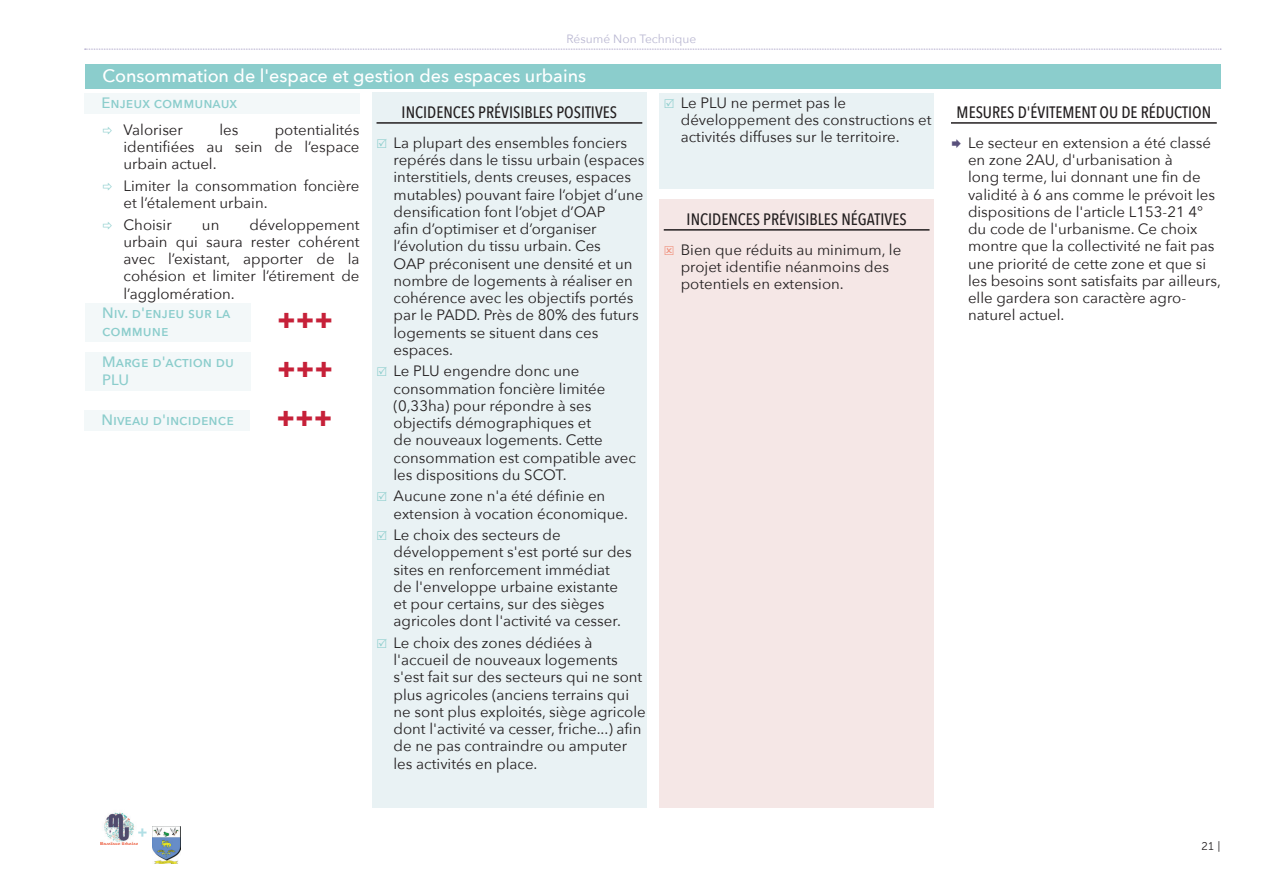
<style>
.page{position:relative;width:1263px;height:893px;background:#fff}
.page>*{position:absolute;margin:0;border:0;box-sizing:border-box;transform-origin:0 0}
.t1{font:500 18px "Avenir Next";color:#fff}
.t2{font:500 16.5px "Avenir Next Condensed";color:#231f20}
.t3{font:15px/17.2px "Avenir Next";color:#231f20}
.t4{font:500 15px/18px "Avenir Next";color:#8bcdcc}
.t5{font:700 15px "Avenir Next";color:#b1dfe5}
.t6{font:12px "Avenir Next";color:#bab8d2}
.t7{font:11.25px "Museo Sans 300";color:#231f20}
.s1{color:#f08c77}
.s2{color:#59507c}
</style>
<div class="page">
<svg style="left:85px;top:49px;width:1136px;height:1px"></svg>
<img style="left:101px;top:812px;width:36px;height:33px">
<img style="left:152px;top:826px;width:28px;height:37px">
<div style="left:86px;top:64px;width:1135px;height:24px;background:#8bcdcc"></div>
<div style="left:84px;top:93px;width:275px;height:20px;background:#f3f8f9"></div>
<div style="left:85px;top:303px;width:166px;height:38px;background:#f3f8f9"></div>
<div style="left:85px;top:352px;width:166px;height:38px;background:#f3f8f9"></div>
<div style="left:84px;top:410px;width:166px;height:21px;background:#f3f8f9"></div>
<div style="left:372px;top:93px;width:274px;height:715px;background:#e9f2f4"></div>
<hr style="left:376px;top:122px;width:266px;height:2px;background:#231f20">
<div style="left:659px;top:200px;width:275px;height:608px;background:#f5e7e6"></div>
<hr style="left:664px;top:229px;width:265px;height:2px;background:#231f20">
<hr style="left:951px;top:122px;width:266px;height:2px;background:#231f20">
<div style="left:659px;top:93px;width:275px;height:96px;background:#e9f2f4"></div>
<p class="t6" style="left:567px;top:28px;width:131px">Résumé Non Technique</p>
<p class="t1" style="left:103px;top:60px;width:485px">Consommation de l'espace et gestion des espaces urbains</p>
<p class="t4" style="left:101px;top:93px;width:137px">Enjeux communaux</p>
<p class="t2" style="left:402px;top:102px;width:217px">INCIDENCES PRÉVISIBLES POSITIVES</p>
<p class="t3" style="left:393px;top:133px;width:252px">La plupart des ensembles fonciers repérés dans le tissu urbain (espaces interstitiels, dents creuses, espaces mutables) pouvant faire l’objet d’une densification font l’objet d’OAP<br>afin d’optimiser et d’organiser l’évolution du tissu urbain. Ces<br>OAP préconisent une densité et un nombre de logements à réaliser en cohérence avec les objectifs portés par le PADD. Près de 80% des futurs logements se situent dans ces espaces.</p>
<p class="t3" style="left:393px;top:362px;width:244px">Le PLU engendre donc une consommation foncière limitée (0,33ha) pour répondre à ses objectifs démographiques et<br>de nouveaux logements. Cette consommation est compatible avec les dispositions du SCOT.</p>
<p class="t3" style="left:393px;top:487px;width:236px">Aucune zone n'a été définie en extension à vocation économique.</p>
<p class="t3" style="left:393px;top:526px;width:240px">Le choix des secteurs de développement s'est porté sur des sites en renforcement immédiat<br>de l'enveloppe urbaine existante et pour certains, sur des sièges agricoles dont l'activité va cesser.</p>
<p class="t3" style="left:393px;top:633px;width:254px">Le choix des zones dédiées à l'accueil de nouveaux logements s'est fait sur des secteurs qui ne sont plus agricoles (anciens terrains qui ne sont plus exploités, siège agricole dont l'activité va cesser, friche...) afin de ne pas contraindre ou amputer les activités en place.</p>
<p class="t3" style="left:123px;top:120px;width:61px">Valoriser</p>
<p class="t3" style="left:219px;top:120px;width:21px">les</p>
<p class="t3" style="left:123px;top:120px;width:237px;text-align:justify;text-indent:151px">potentialités identifiées au sein de l’espace urbain actuel.</p>
<p class="t3" style="left:123px;top:176px;width:237px">Limiter la consommation foncière et l’étalement urbain.</p>
<p class="t3" style="left:123px;top:215px;width:50px">Choisir</p>
<p class="t3" style="left:202px;top:215px;width:19px">un</p>
<p class="t3" style="left:123px;top:215px;width:238px;text-align:justify;text-indent:126px">développement urbain qui saura rester cohérent avec l’existant, apporter de la cohésion et limiter l’étirement de l’agglomération.</p>
<p class="t4" style="left:102px;top:303px;width:130px">Niv. d'enjeu sur la commune</p>
<p class="t4" style="left:102px;top:352px;width:133px">Marge d'action du<br>PLU</p>
<p class="t4" style="left:101px;top:410px;width:134px">Niveau d'incidence</p>
<p class="t3" style="left:681px;top:93px;width:252px">Le PLU ne permet pas le développement des constructions et activités diffuses sur le territoire.</p>
<p class="t2" style="left:687px;top:209px;width:221px">INCIDENCES PRÉVISIBLES NÉGATIVES</p>
<p class="t3" style="left:681px;top:240px;width:222px;text-indent:-17px"><span class="s1">✔</span> Bien que réduits au minimum, le projet identifie néanmoins des potentiels en extension.</p>
<p class="t2" style="left:957px;top:102px;width:256px">MESURES D'ÉVITEMENT OU DE RÉDUCTION</p>
<p class="t3" style="left:968px;top:133px;width:254px;text-indent:-17px"><span class="s2">◻</span> Le secteur en extension a été classé en zone 2AU, d'urbanisation à<br>long terme, lui donnant une fin de validité à 6 ans comme le prévoit les dispositions de l'article L153-21 4° du code de l'urbanisme. Ce choix montre que la collectivité ne fait pas une priorité de cette zone et que si les besoins sont satisfaits par ailleurs, elle gardera son caractère agro&shy;naturel actuel.</p>
<p class="t5" style="left:137px;top:819px;width:11px">+</p>
<p class="t7" style="left:1201px;top:840px;width:20px">21 |</p>
</div>
